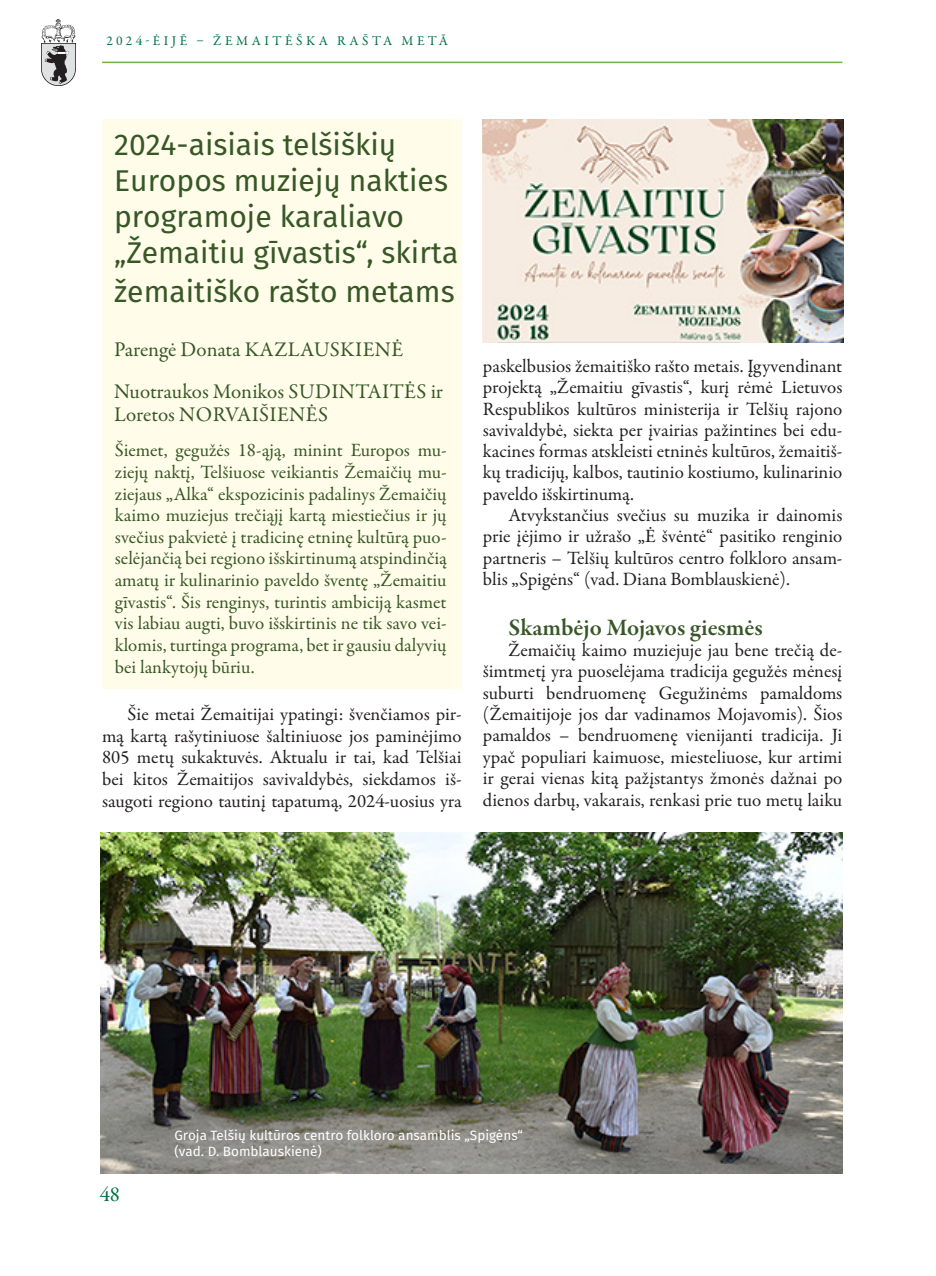
<style>
.page{position:relative;width:936px;height:1276px;background:#fff}
.page>*{position:absolute;margin:0;border:0;box-sizing:border-box;transform-origin:0 0}
.tekstas{font:30px "Fira Sans";color:#375727}
.tekstas-2{font:600 24px "Garamond Premr Pro";color:#375727}
.tekstas-3{font:21px "Garamond Premr Pro";letter-spacing:.005em;color:#375727}
.t1{font:21px "Garamond Premr Pro";color:#017045}
.tekstas-4{font:18.9px/21.5px "Garamond Premr Pro";letter-spacing:-.005em;color:#231f20;text-align:justify}
.tekstas_izanga{font:18.9px/21.6px "Garamond Premr Pro";color:#375727;text-align:justify}
.parašas{font:13.5px "Fira Sans";color:#fff}
.t2{font:13.5px "Garamond Premr Pro";letter-spacing:.26em;color:#017045}
</style>
<div class="page">
<img style="left:41px;top:19px;width:35px;height:67px">
<hr style="left:102px;top:62px;width:740px;height:1px;background:#6fb048">
<div style="left:102px;top:119px;width:359px;height:570px;background:#fffde9"></div>
<img style="left:483px;top:119px;width:360px;height:223px">
<img style="left:100px;top:833px;width:742px;height:341px">
<p class="t2" style="left:106px;top:33px;width:343px">2024-ĖIJĒ – ŽEMAITĖŠKA RAŠTA METĀ</p>
<p class="tekstas" style="left:114px;top:124px;width:284px">2024-aisiais telšiškių</p>
<p class="tekstas" style="left:114px;top:160px;width:335px">Europos muziejų nakties</p>
<p class="tekstas" style="left:114px;top:196px;width:291px">programoje karaliavo</p>
<p class="tekstas" style="left:114px;top:232px;width:346px">„Žemaitiu gīvastis“, skirta</p>
<p class="tekstas" style="left:114px;top:271px;width:342px">žemaitiško rašto metams</p>
<p class="tekstas-3" style="left:114px;top:337px;width:291px">Parengė Donata KAZLAUSKIENĖ</p>
<p class="tekstas-3" style="left:114px;top:379px;width:330px">Nuotraukos Monikos SUDINTAITĖS ir</p>
<p class="tekstas-3" style="left:114px;top:402px;width:215px">Loretos NORVAIŠIENĖS</p>
<p class="tekstas_izanga" style="left:115px;top:440px;width:333px">Šiemet, gegužės 18-ąją, minint Europos mu&shy;ziejų naktį, Telšiuose veikiantis Žemaičių mu&shy;ziejaus „Alka“ ekspozicinis padalinys Žemaičių kaimo muziejus trečiąjį kartą miestiečius ir jų svečius pakvietė į tradicinę etninę kultūrą puo&shy;selėjančią bei regiono išskirtinumą atspindinčią amatų ir kulinarinio paveldo šventę „Žemaitiu gīvastis“. Šis renginys, turintis ambiciją kasmet vis labiau augti, buvo išskirtinis ne tik savo vei&shy;klomis, turtinga programa, bet ir gausiu dalyvių bei lankytojų būriu.</p>
<p class="tekstas-4" style="left:102px;top:704px;width:361px;text-indent:26px">Šie metai Žemaitijai ypatingi: švenčiamos pir&shy;mą kartą rašytiniuose šaltiniuose jos paminėjimo 805 metų sukaktuvės. Aktualu ir tai, kad Telšiai bei kitos Žemaitijos savivaldybės, siekdamos iš&shy;saugoti regiono tautinį tapatumą, 2024-uosius yra</p>
<p class="tekstas-4" style="left:483px;top:356px;width:361px">paskelbusios žemaitiško rašto metais. Įgyvendinant projektą „Žemaitiu gīvastis“, kurį rėmė Lietuvos Respublikos kultūros ministerija ir Telšių rajono savivaldybė, siekta per įvairias pažintines bei edu&shy;kacines formas atskleisti etninės kultūros, žemaitiš&shy;kų tradicijų, kalbos, tautinio kostiumo, kulinarinio paveldo išskirtinumą.</p>
<p class="tekstas-4" style="left:483px;top:505px;width:361px;text-indent:26px">Atvykstančius svečius su muzika ir dainomis prie įėjimo ir užrašo „Ė švėntė“ pasitiko renginio partneris – Telšių kultūros centro folkloro ansam&shy;blis „Spigėns“ (vad. Diana Bomblauskienė).</p>
<p class="tekstas-2" style="left:508px;top:613px;width:256px">Skambėjo Mojavos giesmės</p>
<p class="tekstas-4" style="left:483px;top:640px;width:361px;text-indent:26px">Žemaičių kaimo muziejuje jau bene trečią de&shy;šimtmetį yra puoselėjama tradicija gegužės mėnesį suburti bendruomenę Gegužinėms pamaldoms (Žemaitijoje jos dar vadinamos Mojavomis). Šios pamaldos – bendruomenę vienijanti tradicija. Ji ypač populiari kaimuose, miesteliuose, kur artimi ir gerai vienas kitą pažįstantys žmonės dažnai po dienos darbų, vakarais, renkasi prie tuo metų laiku</p>
<p class="t1" style="left:100px;top:1182px;width:22px">48</p>
<p class="parašas" style="left:174px;top:1125px;width:350px">Groja Telšių kultūros centro folkloro ansamblis „Spigėns“</p>
<p class="parašas" style="left:174px;top:1142px;width:149px">(vad. D. Bomblauskienė)</p>
</div>
